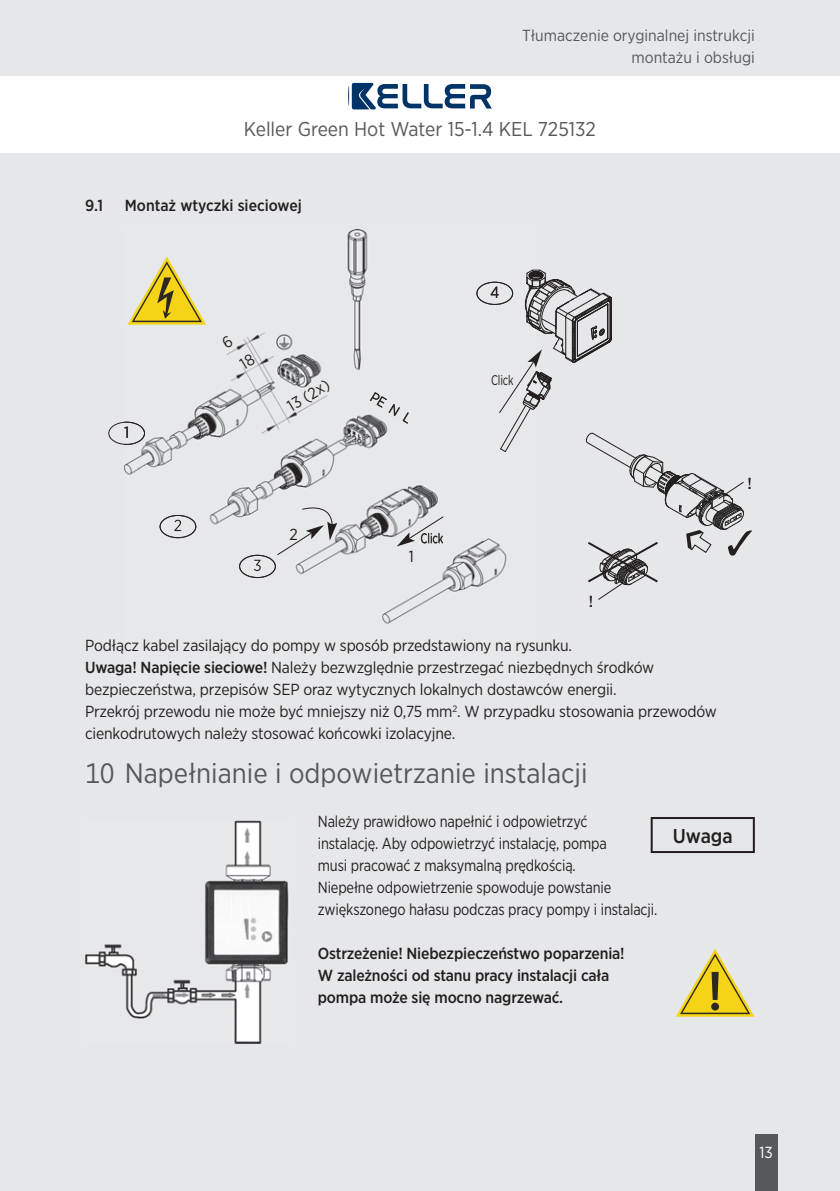
<style>
.page{position:relative;width:840px;height:1191px;background:#fff}
.page>*{position:absolute;margin:0;border:0;box-sizing:border-box;transform-origin:0 0}
.t1{font:28px "Gotham Narrow";color:#57585a}
.t2{font:20px "Gotham Narrow";color:#57585a}
.t3{font:500 20px "Gotham Narrow";color:#231f20}
.t4{font:16px/22px "Gotham Narrow";letter-spacing:-.01em;color:#231f20}
.t5{font:16px/22px "Gotham Narrow";letter-spacing:-.01em;color:#231f20;scale:.92 1}
.t6{font:500 16px/22px "Gotham Narrow";letter-spacing:-.01em;color:#231f20}
.t7{font:16px/22px "Gotham Narrow";color:#57585a;text-align:right}
.t8{font:16px "Gotham Narrow";color:#fff}
.t9{font:14px "Gotham Narrow";letter-spacing:-.005em;color:#231f20;scale:.8 1}
.t10{font:14px "Gotham Narrow";letter-spacing:-.005em;color:#231f20}
.s1{font-weight:500}
</style>
<div class="page">
<div style="left:0;top:0;width:839px;height:75px;background:#e6e7e9"></div>
<div style="left:0;top:153px;width:839px;height:1038px;background:#e6e7e9"></div>
<div style="left:754px;top:1134px;width:23px;height:57px;background:#57585a"></div>
<svg style="left:348px;top:83px;width:143px;height:26px"></svg>
<img style="left:124px;top:230px;width:352px;height:394px">
<img style="left:85px;top:821px;width:204px;height:222px">
<img style="left:370px;top:392px;width:17px;height:15px">
<svg style="left:388px;top:404px;width:20px;height:20px"></svg>
<svg style="left:108px;top:422px;width:16px;height:23px"></svg>
<img style="left:124px;top:422px;width:21px;height:23px">
<img style="left:124px;top:422px;width:20px;height:22px">
<img style="left:159px;top:515px;width:1px;height:23px">
<img style="left:160px;top:515px;width:36px;height:23px">
<svg style="left:396px;top:515px;width:48px;height:31px"></svg>
<svg style="left:239px;top:501px;width:98px;height:77px"></svg>
<svg style="left:476px;top:269px;width:275px;height:331px"></svg>
<img style="left:232px;top:893px;width:10px;height:24px">
<img style="left:242px;top:893px;width:8px;height:24px">
<img style="left:250px;top:893px;width:15px;height:24px">
<svg style="left:127px;top:257px;width:79px;height:68px"></svg>
<div style="left:650px;top:817px;width:104px;height:36px;border:2px solid #231f20"></div>
<svg style="left:676px;top:948px;width:78px;height:68px"></svg>
<svg style="left:239px;top:353px;width:16px;height:17px"></svg>
<svg style="left:221px;top:335px;width:12px;height:14px"></svg>
<p class="t7" style="left:522px;top:24px;width:234px">Tłumaczenie oryginalnej instrukcji montażu i obsługi</p>
<p class="t2" style="left:244px;top:117px;width:353px">Keller Green Hot Water 15-1.4 KEL 725132</p>
<p class="t6" style="left:85px;top:194px;width:19px">9.1</p>
<p class="t6" style="left:125px;top:194px;width:178px">Montaż wtyczki sieciowej</p>
<p class="t4" style="left:490px;top:281px;width:11px">4</p>
<p class="t4" style="left:124px;top:421px;width:7px">1</p>
<p class="t4" style="left:283px;top:397px;width:48px;rotate:-31deg">13 (2x)</p>
<p class="t10" style="left:376px;top:388px;width:47px;rotate:31deg">PENL</p>
<p class="t4" style="left:289px;top:523px;width:10px">2</p>
<p class="t4" style="left:409px;top:545px;width:7px">1</p>
<p class="t9" style="left:420px;top:530px;width:30px">Click</p>
<p class="t9" style="left:490px;top:371px;width:30px">Click</p>
<p class="t6" style="left:588px;top:590px;width:6px">!</p>
<p class="t4" style="left:85px;top:634px;width:633px">Podłącz kabel zasilający do pompy w sposób przedstawiony na rysunku.<br><span class="s1">Uwaga! Napięcie sieciowe!</span> Należy bezwzględnie przestrzegać niezbędnych środków bezpieczeństwa, przepisów SEP oraz wytycznych lokalnych dostawców energii.<br>Przekrój przewodu nie może być mniejszy niż 0,75 mm<sup>2</sup>. W przypadku stosowania przewodów cienkodrutowych należy stosować końcowki izolacyjne.</p>
<h1 class="t1" style="left:85px;top:755px;width:503px">10 Napełnianie i odpowietrzanie instalacji</h1>
<p class="t5" style="left:317px;top:810px;width:370px">Należy prawidłowo napełnić i odpowietrzyć<br>instalację. Aby odpowietrzyć instalację, pompa<br>musi pracować z maksymalną prędkością.<br>Niepełne odpowietrzenie spowoduje powstanie zwiększonego hałasu podczas pracy pompy i instalacji.</p>
<p class="t6" style="left:317px;top:942px;width:308px">Ostrzeżenie! Niebezpieczeństwo poparzenia!<br>W zależności od stanu pracy instalacji cała pompa może się mocno nagrzewać.</p>
<p class="t3" style="left:672px;top:823px;width:61px">Uwaga</p>
<p class="t6" style="left:747px;top:472px;width:6px">!</p>
<p class="t8" style="left:759px;top:1142px;width:15px">13</p>
</div>
